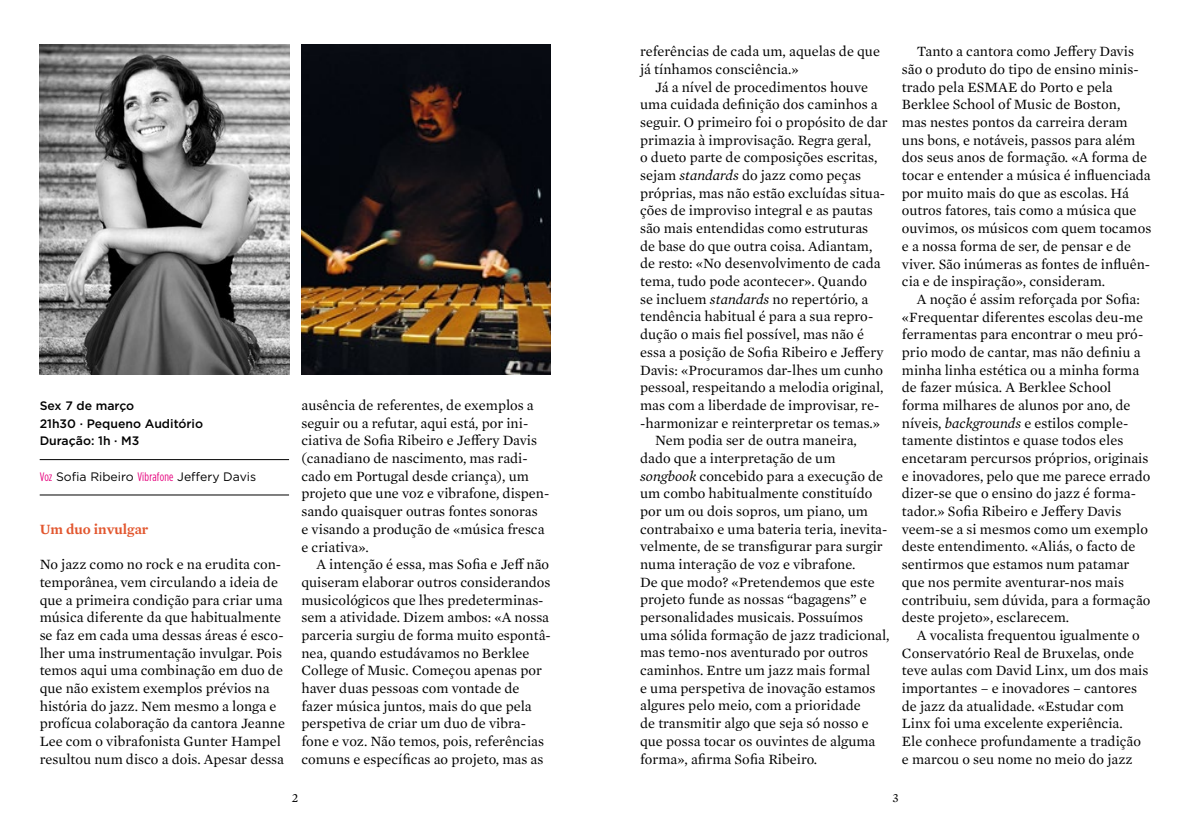
<style>
.page{position:relative;width:1191px;height:829px;background:#fff}
.page>*{position:absolute;margin:0;border:0;box-sizing:border-box;transform-origin:0 0}
.t1{font:14.35px/17.7px "Mercury Text G1";color:#000}
.t2{font:600 14.35px "Mercury Text G1";color:#e2562e}
.t3{font:12.6px "Mercury Text G1";color:#000}
.t4{font:500 12.25px/17.7px "Gotham";color:#000}
.t5{font:12.25px "Gotham";color:#000}
.s1{font-family:"Gotham Condensed";color:#e6007d}
.s2{font-style:italic}
</style>
<div class="page">
<hr style="left:40px;top:459px;width:249px;height:1px;background:#000">
<hr style="left:40px;top:494px;width:249px;height:1px;background:#000">
<img style="left:40px;top:45px;width:249px;height:329px">
<img style="left:301px;top:45px;width:250px;height:329px">
<p class="t4" style="left:40px;top:396px;width:165px">Sex 7 de março<br>21h30 · Pequeno Auditório<br>Duração: 1h · M3</p>
<p class="t5" style="left:40px;top:468px;width:218px"><span class="s1">Voz</span> Sofia Ribeiro <span class="s1">Vibrafone</span> Jeffery Davis</p>
<p class="t2" style="left:40px;top:518px;width:110px">Um duo invulgar</p>
<p class="t1" style="left:40px;top:555px;width:247px">No jazz como no rock e na erudita con&shy;temporânea, vem circulando a ideia de que a primeira condição para criar uma música diferente da que habitualmente se faz em cada uma dessas áreas é esco&shy;lher uma instrumentação invulgar. Pois temos aqui uma combinação em duo de que não existem exemplos prévios na história do jazz. Nem mesmo a longa e profícua colaboração da cantora Jeanne Lee com o vibrafonista Gunter Hampel resultou num disco a dois. Apesar dessa</p>
<p class="t1" style="left:301px;top:395px;width:249px">ausência de referentes, de exemplos a seguir ou a refutar, aqui está, por ini&shy;ciativa de Sofia Ribeiro e Jeffery Davis (canadiano de nascimento, mas radi&shy;cado em Portugal desde criança), um projeto que une voz e vibrafone, dispen&shy;sando quaisquer outras fontes sonoras<br>e visando a produção de «música fresca e criativa».</p>
<p class="t1" style="left:301px;top:554px;width:251px;text-indent:15px">A intenção é essa, mas Sofia e Jeff não quiseram elaborar outros considerandos musicológicos que lhes predeterminas&shy;sem a atividade. Dizem ambos: «A nossa parceria surgiu de forma muito espontâ&shy;nea, quando estudávamos no Berklee College of Music. Começou apenas por haver duas pessoas com vontade de fazer música juntos, mais do que pela perspetiva de criar um duo de vibra&shy;fone e voz. Não temos, pois, referências comuns e específicas ao projeto, mas as</p>
<p class="t1" style="left:640px;top:42px;width:241px">referências de cada um, aquelas de que já tínhamos consciência.»</p>
<p class="t1" style="left:655px;top:77px;width:214px">Já a nível de procedimentos houve</p>
<p class="t1" style="left:640px;top:95px;width:239px">uma cuidada definição dos caminhos a</p>
<p class="t1" style="left:640px;top:112px;width:249px">seguir. O primeiro foi o propósito de dar</p>
<p class="t1" style="left:640px;top:130px;width:233px">primazia à improvisação. Regra geral,</p>
<p class="t1" style="left:640px;top:148px;width:239px">o dueto parte de composições escritas,</p>
<p class="t1" style="left:640px;top:166px;width:222px">sejam <span class="s2">standards</span> do jazz como peças</p>
<p class="t1" style="left:640px;top:183px;width:246px">próprias, mas não estão excluídas situa-</p>
<p class="t1" style="left:640px;top:201px;width:234px">ções de improviso integral e as pautas</p>
<p class="t1" style="left:640px;top:219px;width:229px">são mais entendidas como estruturas</p>
<p class="t1" style="left:640px;top:236px;width:234px">de base do que outra coisa. Adiantam,</p>
<p class="t1" style="left:640px;top:254px;width:242px">de resto: «No desenvolvimento de cada</p>
<p class="t1" style="left:640px;top:272px;width:228px">tema, tudo pode acontecer». Quando</p>
<p class="t1" style="left:640px;top:289px;width:230px">se incluem <span class="s2">standards</span> no repertório, a</p>
<p class="t1" style="left:640px;top:307px;width:235px">tendência habitual é para a sua repro-</p>
<p class="t1" style="left:640px;top:325px;width:225px">dução o mais fiel possível, mas não é</p>
<p class="t1" style="left:640px;top:342px;width:245px">essa a posição de Sofia Ribeiro e Jeffery</p>
<p class="t1" style="left:640px;top:360px;width:244px">Davis: «Procuramos dar-lhes um cunho</p>
<p class="t1" style="left:640px;top:378px;width:245px">pessoal, respeitando a melodia original,</p>
<p class="t1" style="left:640px;top:395px;width:241px">mas com a liberdade de improvisar, re-</p>
<p class="t1" style="left:640px;top:413px;width:241px">-harmonizar e reinterpretar os temas.»</p>
<p class="t1" style="left:655px;top:431px;width:203px">Nem podia ser de outra maneira,</p>
<p class="t1" style="left:640px;top:448px;width:197px">dado que a interpretação de um</p>
<p class="t1" style="left:640px;top:466px;width:244px"><span class="s2">songbook</span> concebido para a execução de</p>
<p class="t1" style="left:640px;top:484px;width:234px">um combo habitualmente constituído</p>
<p class="t1" style="left:640px;top:501px;width:229px">por um ou dois sopros, um piano, um</p>
<p class="t1" style="left:640px;top:519px;width:249px">contrabaixo e uma bateria teria, inevita-</p>
<p class="t1" style="left:640px;top:537px;width:244px">velmente, de se transfigurar para surgir</p>
<p class="t1" style="left:640px;top:554px;width:217px">numa interação de voz e vibrafone.</p>
<p class="t1" style="left:640px;top:572px;width:236px">De que modo? «Pretendemos que este</p>
<p class="t1" style="left:640px;top:590px;width:228px">projeto funde as nossas “bagagens” e</p>
<p class="t1" style="left:640px;top:607px;width:224px">personalidades musicais. Possuímos</p>
<p class="t1" style="left:640px;top:625px;width:251px">uma sólida formação de jazz tradicional,</p>
<p class="t1" style="left:640px;top:643px;width:229px">mas temo-nos aventurado por outros</p>
<p class="t1" style="left:640px;top:660px;width:232px">caminhos. Entre um jazz mais formal</p>
<p class="t1" style="left:640px;top:678px;width:237px">e uma perspetiva de inovação estamos</p>
<p class="t1" style="left:640px;top:696px;width:222px">algures pelo meio, com a prioridade</p>
<p class="t1" style="left:640px;top:713px;width:230px">de transmitir algo que seja só nosso e</p>
<p class="t1" style="left:640px;top:731px;width:237px">que possa tocar os ouvintes de alguma</p>
<p class="t1" style="left:640px;top:749px;width:179px">forma», afirma Sofia Ribeiro.</p>
<p class="t1" style="left:902px;top:42px;width:251px;text-indent:15px">Tanto a cantora como Jeffery Davis são o produto do tipo de ensino minis&shy;trado pela ESMAE do Porto e pela Berklee School of Music de Boston,<br>mas nestes pontos da carreira deram uns bons, e notáveis, passos para além dos seus anos de formação. «A forma de tocar e entender a música é influenciada por muito mais do que as escolas. Há outros fatores, tais como a música que ouvimos, os músicos com quem tocamos e a nossa forma de ser, de pensar e de viver. São inúmeras as fontes de influên&shy;cia e de inspiração», consideram.</p>
<p class="t1" style="left:902px;top:289px;width:250px;text-indent:15px">A noção é assim reforçada por Sofia: «Frequentar diferentes escolas deu-me ferramentas para encontrar o meu pró&shy;prio modo de cantar, mas não definiu a minha linha estética ou a minha forma de fazer música. A Berklee School forma milhares de alunos por ano, de níveis, <span class="s2">backgrounds</span> e estilos comple&shy;tamente distintos e quase todos eles encetaram percursos próprios, originais e inovadores, pelo que me parece errado dizer-se que o ensino do jazz é forma&shy;tador.» Sofia Ribeiro e Jeffery Davis veem-se a si mesmos como um exemplo deste entendimento. «Aliás, o facto de sentirmos que estamos num patamar que nos permite aventurar-nos mais contribuiu, sem dúvida, para a formação deste projeto», esclarecem.</p>
<p class="t1" style="left:902px;top:625px;width:248px;text-indent:15px">A vocalista frequentou igualmente o Conservatório Real de Bruxelas, onde teve aulas com David Linx, um dos mais importantes – e inovadores – cantores de jazz da atualidade. «Estudar com Linx foi uma excelente experiência.<br>Ele conhece profundamente a tradição e marcou o seu nome no meio do jazz</p>
<p class="t3" style="left:292px;top:788px;width:8px">2</p>
<p class="t3" style="left:892px;top:788px;width:8px">3</p>
</div>
